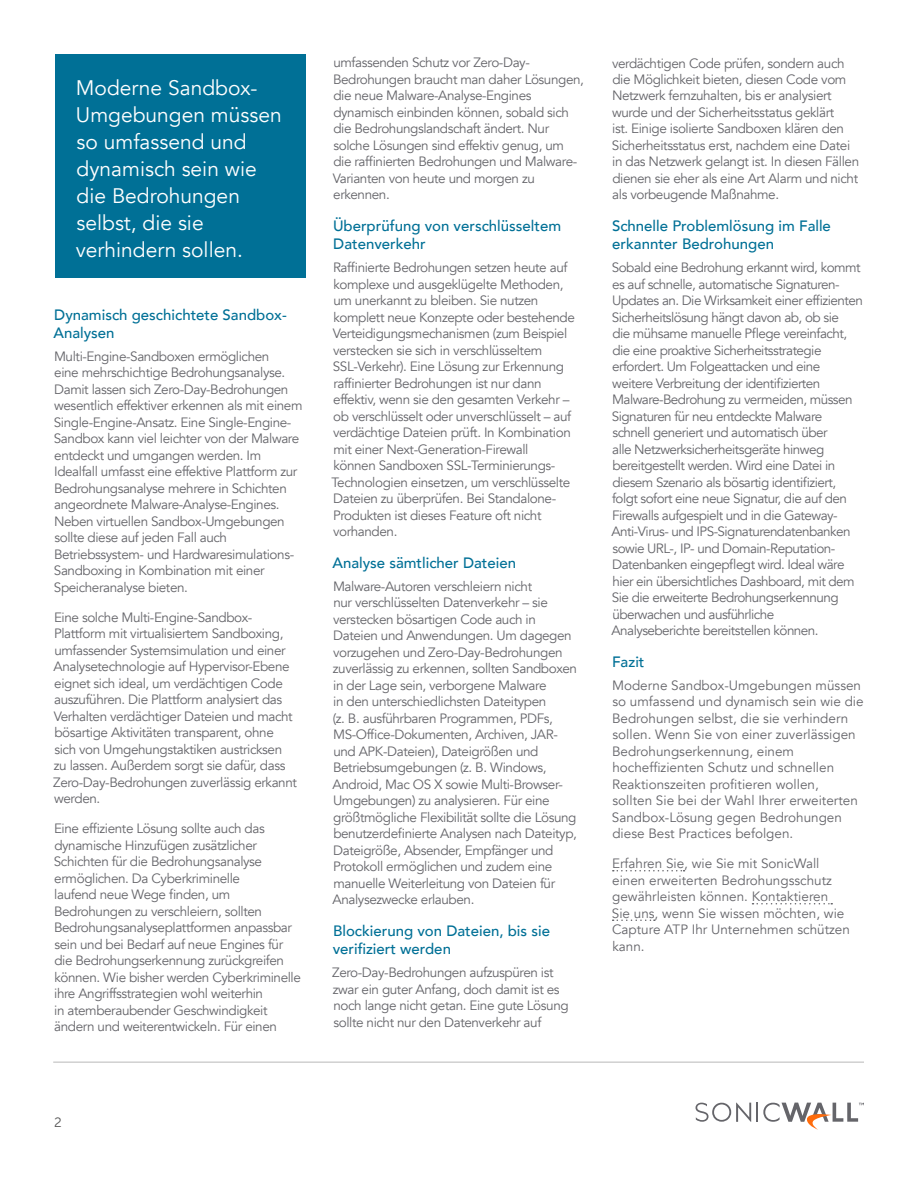
<style>
.page{position:relative;width:918px;height:1188px;background:#fff}
.page>*{position:absolute;margin:0;border:0;box-sizing:border-box;transform-origin:0 0}
.t1{font:21px/27px "Avenir";color:#fff}
.t2{font:500 15px/18px "Avenir";color:#007096}
.t3{font:13.5px/16.5px "Avenir";letter-spacing:-.03em;color:#65656a}
.t4{font:13.5px/16.5px "Avenir";color:#65656a}
.t5{font:13.5px "Museo Sans For Dell 300";color:#565656}
</style>
<div class="page">
<hr style="left:53px;top:1062px;width:811px;height:1px;background:#b8b8b8">
<svg style="left:613px;top:870px;width:72px;height:2px"></svg>
<svg style="left:753px;top:903px;width:79px;height:1px"></svg>
<svg style="left:613px;top:920px;width:42px;height:1px"></svg>
<div style="left:56px;top:54px;width:250px;height:224px;background:#007096"></div>
<svg style="left:696px;top:1103px;width:168px;height:27px"></svg>
<h1 class="t1" style="left:76px;top:75px;width:208px">Moderne Sandbox-<br>Umgebungen müssen so umfassend und dynamisch sein wie die Bedrohungen selbst, die sie verhindern sollen.</h1>
<p class="t2" style="left:53px;top:304px;width:235px">Dynamisch geschichtete Sandbox-<br>Analysen</p>
<p class="t3" style="left:54px;top:348px;width:250px">Multi-Engine-Sandboxen ermöglichen<br>eine mehrschichtige Bedrohungsanalyse.<br>Damit lassen sich Zero-Day-Bedrohungen wesentlich effektiver erkennen als mit einem Single-Engine-Ansatz. Eine Single-Engine-Sandbox kann viel leichter von der Malware entdeckt und umgangen werden. Im Idealfall umfasst eine effektive Plattform zur Bedrohungsanalyse mehrere in Schichten angeordnete Malware-Analyse-Engines.<br>Neben virtuellen Sandbox-Umgebungen sollte diese auf jeden Fall auch Betriebssystem- und Hardwaresimulations-Sandboxing in Kombination mit einer Speicheranalyse bieten.</p>
<p class="t3" style="left:53px;top:609px;width:245px">Eine solche Multi-Engine-Sandbox-Plattform mit virtualisiertem Sandboxing, umfassender Systemsimulation und einer Analysetechnologie auf Hypervisor-Ebene eignet sich ideal, um verdächtigen Code auszuführen. Die Plattform analysiert das Verhalten verdächtiger Dateien und macht bösartige Aktivitäten transparent, ohne sich von Umgehungstaktiken austricksen zu lassen. Außerdem sorgt sie dafür, dass Zero-Day-Bedrohungen zuverlässig erkannt werden.</p>
<p class="t3" style="left:54px;top:821px;width:249px">Eine effiziente Lösung sollte auch das dynamische Hinzufügen zusätzlicher Schichten für die Bedrohungsanalyse ermöglichen. Da Cyberkriminelle<br>laufend neue Wege finden, um Bedrohungen zu verschleiern, sollten Bedrohungsanalyseplattformen anpassbar sein und bei Bedarf auf neue Engines für die Bedrohungserkennung zurückgreifen können. Wie bisher werden Cyberkriminelle ihre Angriffsstrategien wohl weiterhin<br>in atemberaubender Geschwindigkeit ändern und weiterentwickeln. Für einen</p>
<p class="t3" style="left:333px;top:55px;width:253px">umfassenden Schutz vor Zero-Day-Bedrohungen braucht man daher Lösungen, die neue Malware-Analyse-Engines dynamisch einbinden können, sobald sich die Bedrohungslandschaft ändert. Nur solche Lösungen sind effektiv genug, um die raffinierten Bedrohungen und Malware-Varianten von heute und morgen zu erkennen.</p>
<p class="t2" style="left:333px;top:216px;width:230px">Überprüfung von verschlüsseltem<br>Datenverkehr</p>
<p class="t3" style="left:331px;top:260px;width:245px">Raffinierte Bedrohungen setzen heute auf komplexe und ausgeklügelte Methoden, um unerkannt zu bleiben. Sie nutzen komplett neue Konzepte oder bestehende Verteidigungsmechanismen (zum Beispiel verstecken sie sich in verschlüsseltem SSL-Verkehr). Eine Lösung zur Erkennung raffinierter Bedrohungen ist nur dann effektiv, wenn sie den gesamten Verkehr – ob verschlüsselt oder unverschlüsselt – auf verdächtige Dateien prüft. In Kombination mit einer Next-Generation-Firewall<br>können Sandboxen SSL-Terminierungs-Technologien einsetzen, um verschlüsselte Dateien zu überprüfen. Bei Standalone-Produkten ist dieses Feature oft nicht vorhanden.</p>
<p class="t2" style="left:332px;top:553px;width:185px">Analyse sämtlicher Dateien</p>
<p class="t3" style="left:333px;top:578px;width:246px">Malware-Autoren verschleiern nicht<br>nur verschlüsselten Datenverkehr – sie verstecken bösartigen Code auch in Dateien und Anwendungen. Um dagegen vorzugehen und Zero-Day-Bedrohungen zuverlässig zu erkennen, sollten Sandboxen in der Lage sein, verborgene Malware<br>in den unterschiedlichsten Dateitypen<br>(z. B. ausführbaren Programmen, PDFs, MS-Office-Dokumenten, Archiven, JAR&shy;und APK-Dateien), Dateigrößen und Betriebsumgebungen (z. B. Windows, Android, Mac OS X sowie Multi-Browser-Umgebungen) zu analysieren. Für eine größtmögliche Flexibilität sollte die Lösung benutzerdefinierte Analysen nach Dateityp, Dateigröße, Absender, Empfänger und Protokoll ermöglichen und zudem eine manuelle Weiterleitung von Dateien für Analysezwecke erlauben.</p>
<p class="t2" style="left:333px;top:921px;width:219px">Blockierung von Dateien, bis sie verifiziert werden</p>
<p class="t3" style="left:332px;top:965px;width:238px">Zero-Day-Bedrohungen aufzuspüren ist zwar ein guter Anfang, doch damit ist es noch lange nicht getan. Eine gute Lösung sollte nicht nur den Datenverkehr auf</p>
<p class="t3" style="left:612px;top:55px;width:249px">verdächtigen Code prüfen, sondern auch die Möglichkeit bieten, diesen Code vom Netzwerk fernzuhalten, bis er analysiert wurde und der Sicherheitsstatus geklärt<br>ist. Einige isolierte Sandboxen klären den Sicherheitsstatus erst, nachdem eine Datei in das Netzwerk gelangt ist. In diesen Fällen dienen sie eher als eine Art Alarm und nicht als vorbeugende Maßnahme.</p>
<p class="t2" style="left:612px;top:216px;width:220px">Schnelle Problemlösung im Falle erkannter Bedrohungen</p>
<p class="t3" style="left:612px;top:260px;width:253px">Sobald eine Bedrohung erkannt wird, kommt es auf schnelle, automatische Signaturen-Updates an. Die Wirksamkeit einer effizienten Sicherheitslösung hängt davon ab, ob sie<br>die mühsame manuelle Pflege vereinfacht, die eine proaktive Sicherheitsstrategie erfordert. Um Folgeattacken und eine weitere Verbreitung der identifizierten Malware-Bedrohung zu vermeiden, müssen Signaturen für neu entdeckte Malware schnell generiert und automatisch über<br>alle Netzwerksicherheitsgeräte hinweg bereitgestellt werden. Wird eine Datei in diesem Szenario als bösartig identifiziert, folgt sofort eine neue Signatur, die auf den Firewalls aufgespielt und in die Gateway-Anti-Virus- und IPS-Signaturendatenbanken sowie URL-, IP- und Domain-Reputation-Datenbanken eingepflegt wird. Ideal wäre hier ein übersichtliches Dashboard, mit dem Sie die erweiterte Bedrohungserkennung überwachen und ausführliche Analyseberichte bereitstellen können.</p>
<p class="t2" style="left:612px;top:652px;width:34px">Fazit</p>
<p class="t4" style="left:612px;top:677px;width:253px">Moderne Sandbox-Umgebungen müssen so umfassend und dynamisch sein wie die Bedrohungen selbst, die sie verhindern sollen. Wenn Sie von einer zuverlässigen Bedrohungserkennung, einem hocheffizienten Schutz und schnellen Reaktionszeiten profitieren wollen,<br>sollten Sie bei der Wahl Ihrer erweiterten Sandbox-Lösung gegen Bedrohungen diese Best Practices befolgen.</p>
<p class="t4" style="left:612px;top:856px;width:240px">Erfahren Sie, wie Sie mit SonicWall einen erweiterten Bedrohungsschutz gewährleisten können. Kontaktieren<br>Sie uns, wenn Sie wissen möchten, wie<br>Capture ATP Ihr Unternehmen schützen kann.</p>
<p class="t5" style="left:54px;top:1115px;width:9px">2</p>
</div>
